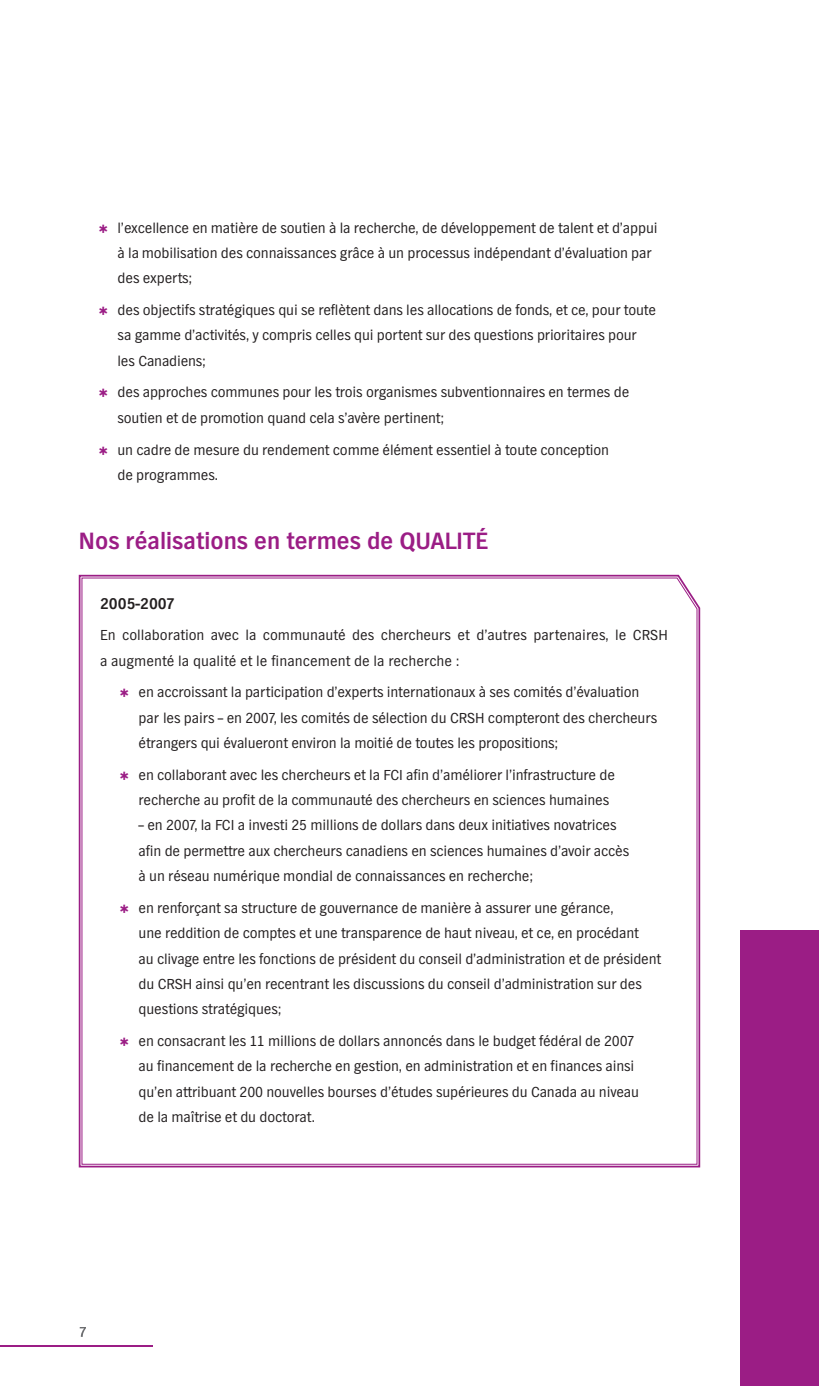
<style>
.page{position:relative;width:819px;height:1386px;background:#fff}
.page>*{position:absolute;margin:0;border:0;box-sizing:border-box;transform-origin:0 0}
.t1{font:700 24.5px "TV Nord EF";color:#9b1d85}
.t2{font:700 16.1px "TV Nord EF";color:#231f20}
.t3{font:15.05px/25.4px "TV Nord EF";letter-spacing:-.01em;color:#231f20}
</style>
<div class="page">
<svg style="left:81px;top:577px;width:617px;height:588px"></svg>
<svg style="left:80px;top:1327px;width:6px;height:10px"></svg>
<hr style="left:0;top:1345px;width:152px;height:1px;background:#9b1d85">
<div style="left:740px;top:930px;width:79px;height:456px;background:#9b1d85"></div>
<svg style="left:121px;top:689px;width:8px;height:8px"></svg>
<svg style="left:121px;top:771px;width:8px;height:9px"></svg>
<svg style="left:121px;top:905px;width:8px;height:8px"></svg>
<svg style="left:121px;top:1038px;width:8px;height:8px"></svg>
<p class="t3" style="left:118px;top:216px;width:542px">l’excellence en matière de soutien à la recherche, de développement de talent et d’appui à la mobilisation des connaissances grâce à un processus indépendant d’évaluation par des experts;</p>
<p class="t3" style="left:118px;top:299px;width:540px">des objectifs stratégiques qui se reflètent dans les allocations de fonds, et ce, pour toute sa gamme d’activités, y compris celles qui portent sur des questions prioritaires pour les Canadiens;</p>
<p class="t3" style="left:118px;top:381px;width:513px">des approches communes pour les trois organismes subventionnaires en termes de soutien et de promotion quand cela s’avère pertinent;</p>
<p class="t3" style="left:118px;top:438px;width:493px">un cadre de mesure du rendement comme élément essentiel à toute conception de programmes.</p>
<h1 class="t1" style="left:79px;top:533px;width:411px">Nos réalisations en termes de QUALITÉ</h1>
<p class="t2" style="left:100px;top:598px;width:76px">2005-2007</p>
<p class="t3" style="left:100px;top:624px;width:569px">En collaboration avec la communauté des chercheurs et d’autres partenaires, le CRSH a augmenté la qualité et le financement de la recherche :</p>
<p class="t3" style="left:139px;top:681px;width:520px">en accroissant la participation d’experts internationaux à ses comités d’évaluation par les pairs – en 2007, les comités de sélection du CRSH compteront des chercheurs étrangers qui évalueront environ la moitié de toutes les propositions;</p>
<p class="t3" style="left:139px;top:763px;width:478px">en collaborant avec les chercheurs et la FCI afin d’améliorer l’infrastructure de recherche au profit de la communauté des chercheurs en sciences humaines</p>
<p class="t3" style="left:139px;top:814px;width:492px">– en 2007, la FCI a investi 25 millions de dollars dans deux initiatives novatrices afin de permettre aux chercheurs canadiens en sciences humaines d’avoir accès à un réseau numérique mondial de connaissances en recherche;</p>
<p class="t3" style="left:139px;top:897px;width:524px">en renforçant sa structure de gouvernance de manière à assurer une gérance,<br>une reddition de comptes et une transparence de haut niveau, et ce, en procédant<br>au clivage entre les fonctions de président du conseil d’administration et de président du CRSH ainsi qu’en recentrant les discussions du conseil d’administration sur des questions stratégiques;</p>
<p class="t3" style="left:139px;top:1030px;width:502px">en consacrant les 11 millions de dollars annoncés dans le budget fédéral de 2007 au financement de la recherche en gestion, en administration et en finances ainsi qu’en attribuant 200 nouvelles bourses d’études supérieures du Canada au niveau de la maîtrise et du doctorat.</p>
</div>
